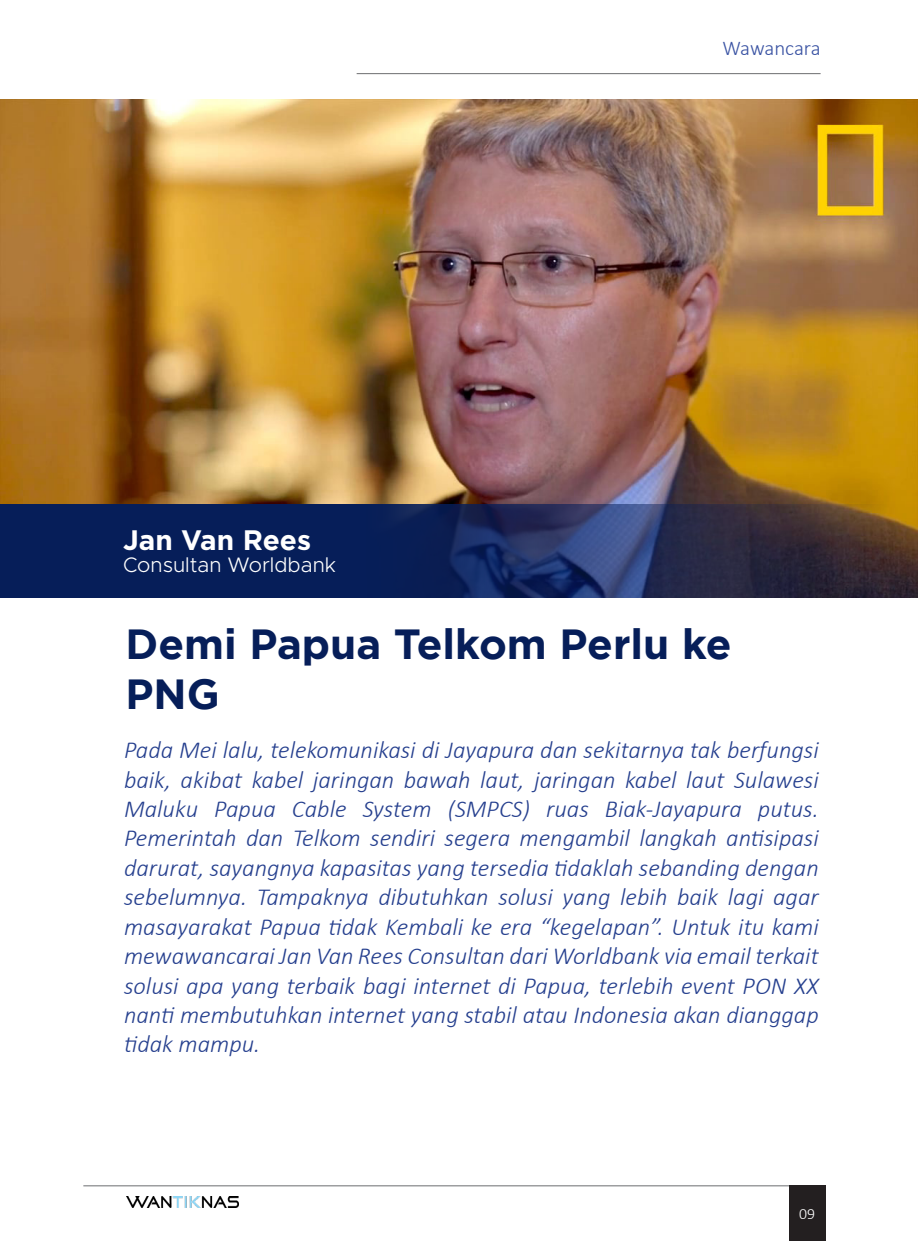
<style>
.page{position:relative;width:918px;height:1241px;background:#fff}
.page>*{position:absolute;margin:0;border:0;box-sizing:border-box;transform-origin:0 0}
.t1{font:700 42px/50.4px "Homepage Baukasten";color:#061e59}
.t2{font:700 28px "Homepage Baukasten";color:#fff}
.t3{font:italic 300 24.5px/29.4px "Calibri";color:#253f8e;text-align:justify}
.t4{font:300 21px "Metropolis";color:#fff}
.t5{font:300 21px "Calibri";letter-spacing:-.01em;color:#3a53a3}
.t6{font:300 15.75px "Calibri";color:#fff}
</style>
<div class="page">
<hr style="left:357px;top:73px;width:463px;height:1px;background:#6c6d70">
<hr style="left:83px;top:1185px;width:720px;height:1px;background:#6c6d70">
<div style="left:789px;top:1185px;width:36px;height:55px;background:#231f20"></div>
<img style="left:126px;top:1196px;width:113px;height:11px">
<img style="left:0;top:99px;width:917px;height:405px">
<svg style="left:0;top:504px;width:918px;height:93px;background:#1c2853"></svg>
<p class="t2" style="left:123px;top:523px;width:190px">Jan Van Rees</p>
<p class="t4" style="left:123px;top:552px;width:214px">Consultan Worldbank</p>
<p class="t5" style="left:722px;top:35px;width:100px">Wawancara</p>
<p class="t1" style="left:126px;top:617px;width:607px">Demi Papua Telkom Perlu ke<br>PNG</p>
<p class="t3" style="left:124px;top:735px;width:696px">Pada Mei lalu, telekomunikasi di Jayapura dan sekitarnya tak berfungsi baik, akibat kabel jaringan bawah laut, jaringan kabel laut Sulawesi Maluku Papua Cable System (SMPCS) ruas Biak-Jayapura putus.<br>Pemerintah dan Telkom sendiri segera mengambil langkah antisipasi darurat, sayangnya kapasitas yang tersedia tidaklah sebanding dengan sebelumnya. Tampaknya dibutuhkan solusi yang lebih baik lagi agar masayarakat Papua tidak Kembali ke era “kegelapan”. Untuk itu kami mewawancarai Jan Van Rees Consultan dari Worldbank via email terkait solusi apa yang terbaik bagi internet di Papua, terlebih event PON XX nanti membutuhkan internet yang stabil atau Indonesia akan dianggap tidak mampu.</p>
<p class="t6" style="left:799px;top:1203px;width:17px">09</p>
</div>
